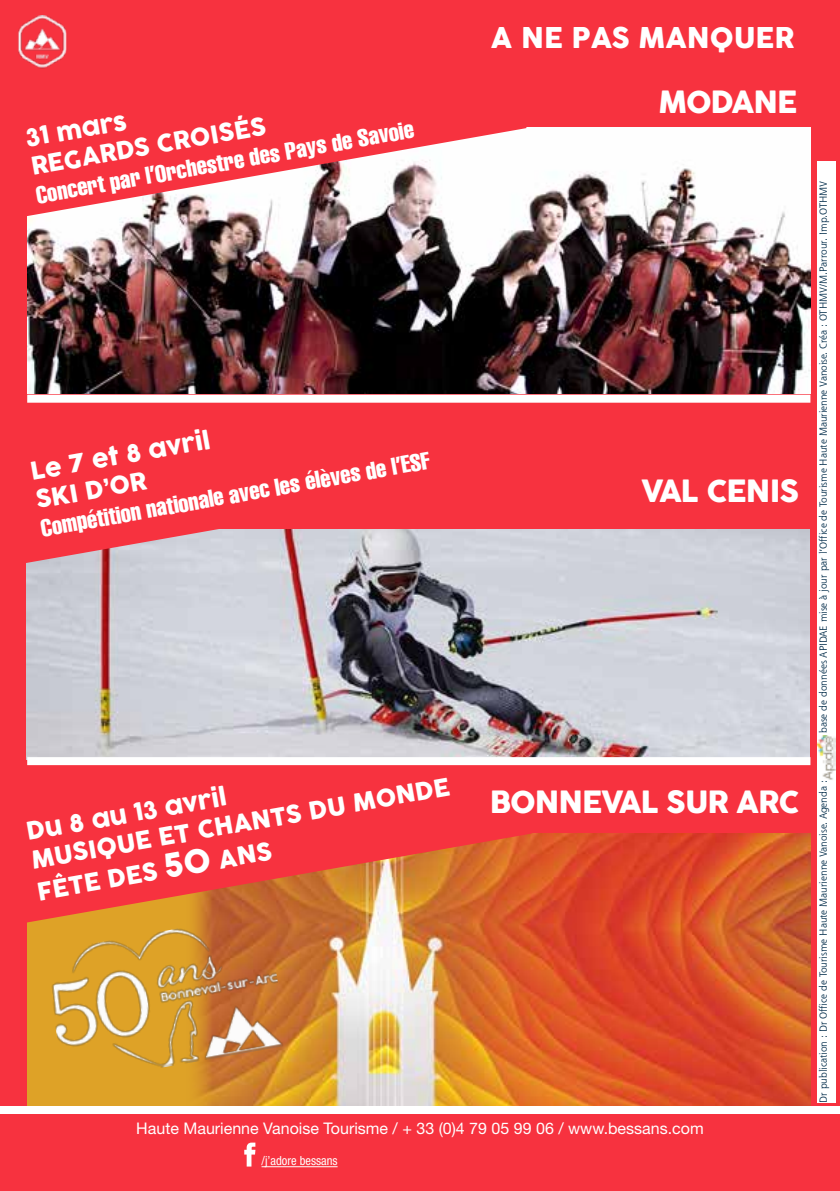
<style>
.page{position:relative;width:840px;height:1191px;background:#fff}
.page>*{position:absolute;margin:0;border:0;box-sizing:border-box;transform-origin:0 0}
.t1{font:30px "COCOGOOSE";letter-spacing:-.03em;color:#fff}
.t2{font:28px "COCOGOOSE";color:#fff}
.t3{font:24px/28.8px "COCOGOOSE";color:#fff}
.t4{font:24px "Helvetica LT Std Comp";color:#fff}
.t5{font:16px "Helvetica Neue LT Std";color:#fff}
.t6{font:condensed 12.4px "Helvetica Neue LT Std";color:#fff}
.t7{font:10px "Shannon";color:#002b49}
.s1{font-size:32px}
</style>
<div class="page">
<div style="left:0;top:1114px;width:839px;height:77px;background:#f7323f"></div>
<hr style="left:261px;top:1166px;width:76px;height:1px;background:#fff">
<svg style="left:244px;top:1142px;width:11px;height:24px"></svg>
<div style="left:0;top:0;width:839px;height:1106px;background:#f7323f"></div>
<img style="left:27px;top:529px;width:782px;height:228px">
<svg style="left:26px;top:529px;width:512px;height:38px;fill:#d1d2da"></svg>
<img style="left:18px;top:16px;width:50px;height:53px">
<div style="left:27px;top:395px;width:783px;height:8px;background:#fff"></div>
<img style="left:27px;top:128px;width:783px;height:265px">
<svg style="left:27px;top:127px;width:508px;height:94px"></svg>
<div style="left:27px;top:836px;width:783px;height:270px;background:#dea227"></div>
<img style="left:197px;top:833px;width:613px;height:273px">
<svg style="left:27px;top:765px;width:510px;height:162px;fill:#f7323f"></svg>
<div style="left:27px;top:757px;width:783px;height:8px;background:#fff"></div>
<img style="left:42px;top:913px;width:247px;height:171px">
<div style="left:816px;top:161px;width:19px;height:941px;background:#fff"></div>
<img style="left:816px;top:735px;width:19px;height:45px">
<h3 class="t3" style="left:24px;top:124px;width:239px;rotate:-10deg">31 mars<br>REGARDS CROISÉS</h3>
<h3 class="t4" style="left:34px;top:180px;width:384px;rotate:-10deg">Concert par l’Orchestre des Pays de Savoie</h3>
<h3 class="t3" style="left:28px;top:457px;width:183px;rotate:-10deg">Le 7 et 8 avril<br>SKI D’OR</h3>
<h3 class="t4" style="left:38px;top:513px;width:396px;rotate:-10deg">Compétition nationale avec les élèves de l’ESF</h3>
<h3 class="t3" style="left:24px;top:818px;width:425px;rotate:-10deg">Du 8 au 13 avril<br>MUSIQUE ET CHANTS DU MONDE</h3>
<h3 class="t3" style="left:35px;top:878px;width:239px;rotate:-10deg">FÊTE DES <span class="s1">50</span> ANS</h3>
<h2 class="t2" style="left:490px;top:16px;width:304px">A NE PAS MANQUER</h2>
<h1 class="t1" style="left:658px;top:79px;width:141px">MODANE</h1>
<h1 class="t1" style="left:641px;top:469px;width:159px">VAL CENIS</h1>
<p class="t7" style="left:816px;top:733px;width:554px;rotate:-90deg">base de données APIDAE mise à jour par l’Office de Tourisme Haute Maurienne Vanoise. Créa : OTHMV/M.Parrour. Imp.OTHMV</p>
<h1 class="t1" style="left:489px;top:780px;width:311px">BONNEVAL SUR ARC</h1>
<p class="t7" style="left:816px;top:1102px;width:324px;rotate:-90deg">Dr publication : Dr Office de Tourisme Haute Maurienne Vanoise. Agenda :</p>
<h3 class="t5" style="left:136px;top:1119px;width:568px">Haute Maurienne Vanoise Tourisme / + 33 (0)4 79 05 99 06 / www.bessans.com</h3>
<p class="t6" style="left:261px;top:1153px;width:77px">/j’adore bessans</p>
</div>
